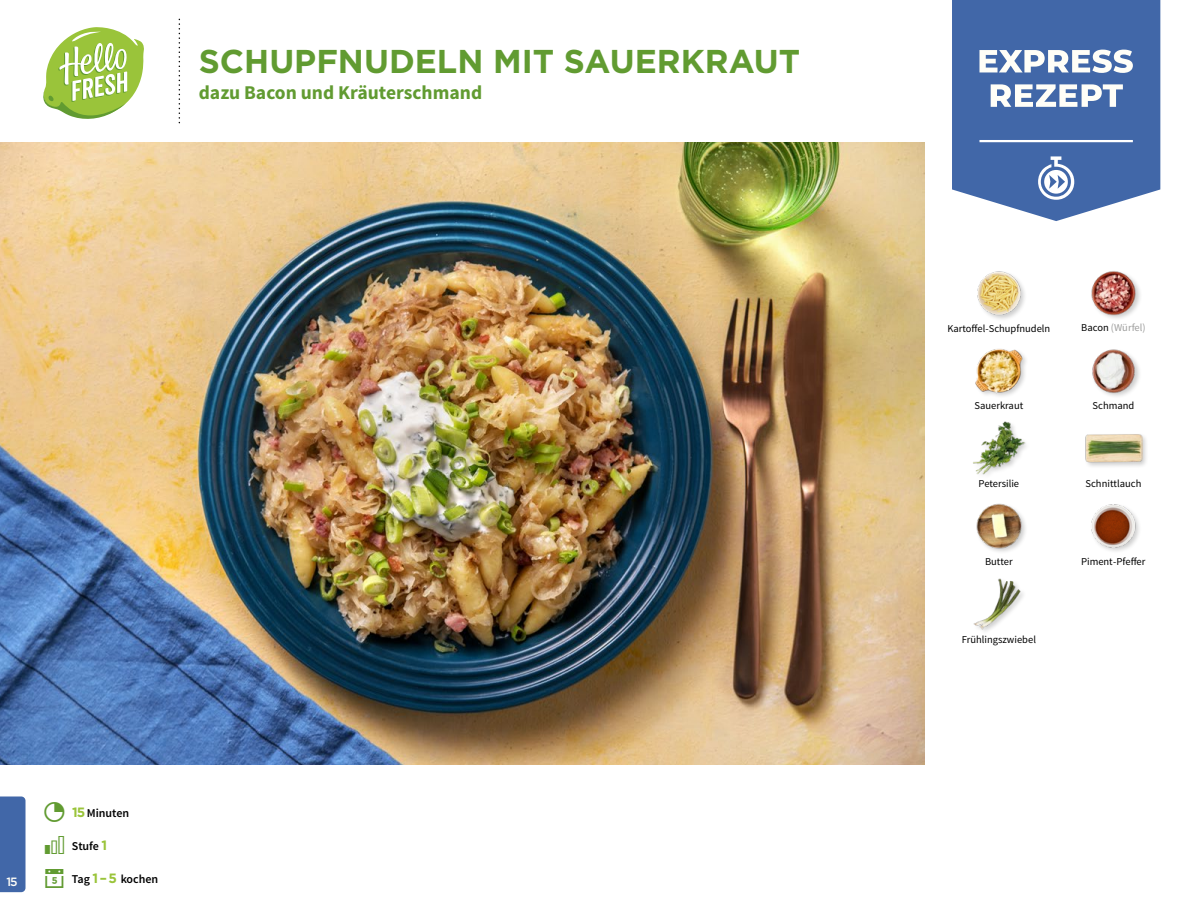
<style>
.page{position:relative;width:1188px;height:918px;background:#fff}
.page>*{position:absolute;margin:0;border:0;box-sizing:border-box;transform-origin:0 0}
.t1{font:700 33px "Gotham";color:#619b31}
.t2{font:700 19.5px "Source Sans Pro";color:#619b31}
.t3{font:600 12px "Source Sans Pro";color:#000}
.t4{font:500 12px "Gotham";color:#fffef7}
.t5{font:10.5px "Source Sans Pro";color:#000}
.t6{font:10.5px "Source Sans Pro";color:#9d9d9c}
.s1{color:#619b31}
.s2{font-family:"Gotham";font-weight:700;font-size:13.5px;color:#9ac43a}
.s3{color:#000}
</style>
<div class="page">
<img style="left:973px;top:578px;width:50px;height:54px">
<img style="left:976px;top:503px;width:50px;height:49px">
<img style="left:1091px;top:504px;width:48px;height:47px">
<div style="left:1085px;top:433px;width:63px;height:37px;background:#000;opacity:.2"></div>
<img style="left:1085px;top:433px;width:57px;height:37px">
<img style="left:973px;top:421px;width:53px;height:54px">
<img style="left:975px;top:349px;width:51px;height:47px">
<img style="left:1092px;top:349px;width:48px;height:48px">
<img style="left:1091px;top:271px;width:49px;height:48px">
<img style="left:977px;top:271px;width:48px;height:48px">
<svg style="left:43px;top:27px;width:101px;height:92px"></svg>
<div style="left:0;top:796px;width:26px;height:96px;background:#4167a8"></div>
<svg style="left:952px;top:0;width:208px;height:221px;background:#5174af"></svg>
<hr style="left:979px;top:140px;width:154px;height:2px;background:#fff">
<svg style="left:1038px;top:156px;width:36px;height:44px"></svg>
<svg style="left:979px;top:50px;width:154px;height:23px"></svg>
<svg style="left:991px;top:84px;width:132px;height:23px"></svg>
<img style="left:0;top:142px;width:925px;height:623px">
<h1 class="t1" style="left:199px;top:39px;width:603px">SCHUPFNUDELN MIT SAUERKRAUT</h1>
<h2 class="t2" style="left:199px;top:80px;width:285px">dazu Bacon und Kräuterschmand</h2>
<p class="t3" style="left:43px;top:805px;width:88px"><span class="s1">✓</span> <span class="s2">15</span> Minuten</p>
<p class="t3" style="left:72px;top:838px;width:37px">Stufe <span class="s2">1</span></p>
<p class="t4" style="left:6px;top:874px;width:13px">15</p>
<p class="t3" style="left:72px;top:871px;width:88px">Tag <span class="s2">1 –5</span> kochen</p>
<p class="t4" style="left:9px;top:872px;width:6px">1</p>
<p class="t5" style="left:947px;top:322px;width:104px">Kartoffel-Schupfnudeln</p>
<p class="t6" style="left:1081px;top:321px;width:66px"><span class="s3">Bacon</span> (Würfel)</p>
<p class="t5" style="left:975px;top:399px;width:50px">Sauerkraut</p>
<p class="t5" style="left:1093px;top:399px;width:43px">Schmand</p>
<p class="t5" style="left:979px;top:477px;width:42px">Petersilie</p>
<p class="t5" style="left:1086px;top:477px;width:57px">Schnittlauch</p>
<p class="t5" style="left:985px;top:555px;width:29px">Butter</p>
<p class="t5" style="left:1081px;top:555px;width:66px">Piment-Pfeffer</p>
<p class="t5" style="left:962px;top:633px;width:76px">Frühlingszwiebel</p>
</div>
